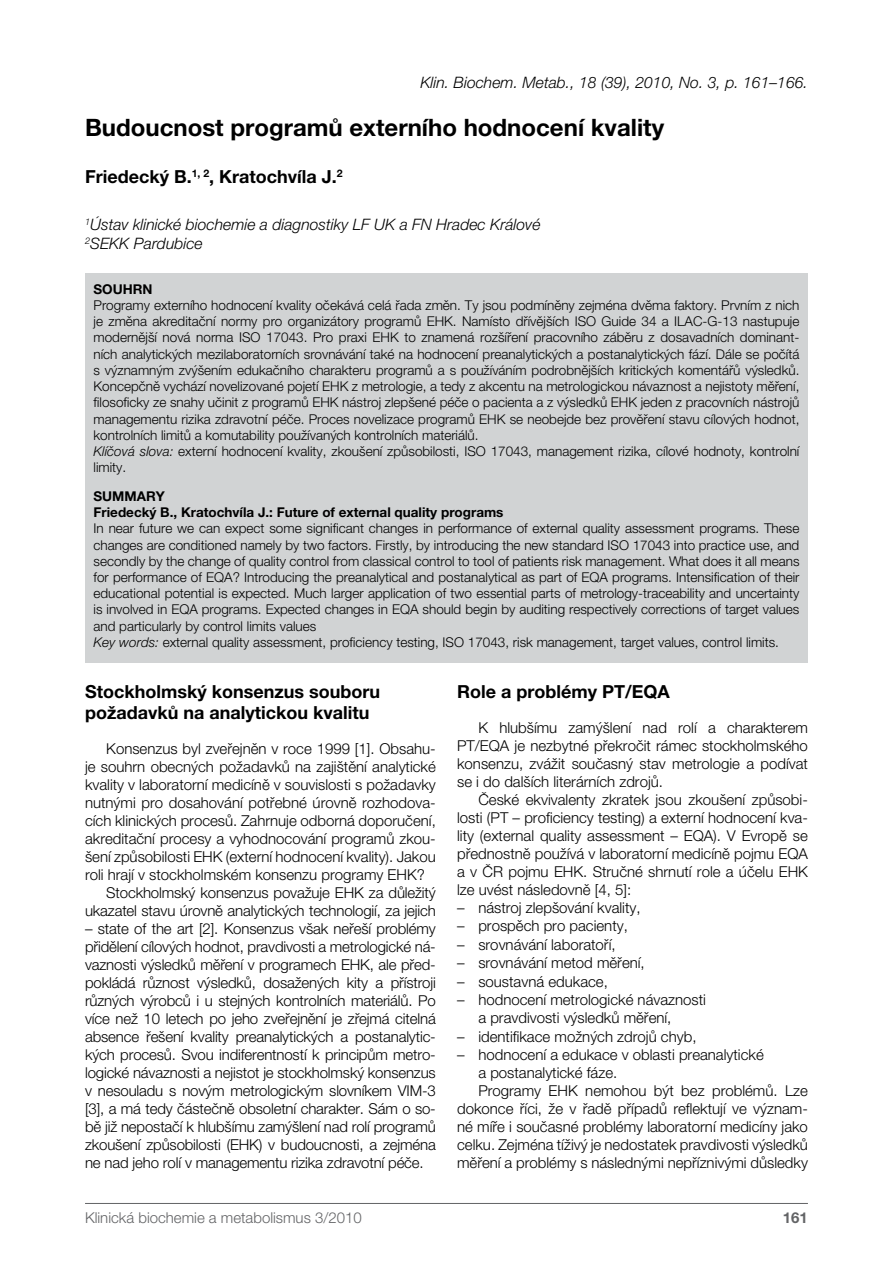
<style>
.page{position:relative;width:893px;height:1263px;background:#fff}
.page>*{position:absolute;margin:0;border:0;box-sizing:border-box;transform-origin:0 0}
.t1{font:700 24px "Helvetica Neue CE";color:#000}
.t2{font:700 18px/21.6px "Helvetica Neue CE";color:#000}
.t3{font:italic 300 15.75px/18.9px "Helvetica Neue CE";color:#000}
.t4{font:300 15px/18px "Helvetica Neue CE";color:#000;text-align:justify}
.t5{font:300 15px "Helvetica Neue CE";color:#636466}
.t6{font:700 15px "Helvetica Neue CE";color:#636466}
.t7{font:300 13.5px/16.2px "Helvetica Neue CE";color:#000}
.t8{font:700 13.5px/16.2px "Helvetica Neue CE";color:#000}
.s1{font-style:italic}
</style>
<div class="page">
<hr style="left:85px;top:1203px;width:723px;height:1px;background:#636466">
<div style="left:85px;top:273px;width:723px;height:389px;background:#d1d3d4"></div>
<p class="t3" style="left:420px;top:73px;width:389px">Klin. Biochem. Metab., 18 (39), 2010, No. 3, p. 161–166.</p>
<h1 class="t1" style="left:85px;top:114px;width:581px">Budoucnost programů externího hodnocení kvality</h1>
<p class="t2" style="left:85px;top:166px;width:259px">Friedecký B.<sup>1,</sup> <sup>2</sup>, Kratochvíla J.<sup>2</sup></p>
<p class="t3" style="left:85px;top:215px;width:457px"><sup>1</sup>Ústav klinické biochemie a diagnostiky LF UK a FN Hradec Králové<br><sup>2</sup>SEKK Pardubice</p>
<p class="t8" style="left:94px;top:281px;width:61px">SOUHRN</p>
<p class="t7" style="left:94px;top:297px;width:707px">Programy externího hodnocení kvality očekává celá řada změn. Ty jsou podmíněny zejména dvěma faktory. Prvním z nich je změna akreditační normy pro organizátory programů EHK. Namísto dřívějších ISO Guide 34 a ILAC-G-13 nastupuje modernější nová norma ISO 17043. Pro praxi EHK to znamená rozšíření pracovního záběru z dosavadních dominant&shy;ních analytických mezilaboratorních srovnávání také na hodnocení preanalytických a postanalytických fází. Dále se počítá s významným zvýšením edukačního charakteru programů a s používáním podrobnějších kritických komentářů výsledků.<br>Koncepčně vychází novelizované pojetí EHK z metrologie, a tedy z akcentu na metrologickou návaznost a nejistoty měření, filosoficky ze snahy učinit z programů EHK nástroj zlepšené péče o pacienta a z výsledků EHK jeden z pracovních nástrojů managementu rizika zdravotní péče. Proces novelizace programů EHK se neobejde bez prověření stavu cílových hodnot, kontrolních limitů a komutability používaných kontrolních materiálů.<br><span class="s1">Klíčová slova:</span> externí hodnocení kvality, zkoušení způsobilosti, ISO 17043, management rizika, cílové hodnoty, kontrolní limity.</p>
<p class="t8" style="left:94px;top:488px;width:411px">SUMMARY<br>Friedecký B., Kratochvíla J.: Future of external quality programs</p>
<p class="t7" style="left:94px;top:521px;width:707px">In near future we can expect some significant changes in performance of external quality assessment programs. These changes are conditioned namely by two factors. Firstly, by introducing the new standard ISO 17043 into practice use, and secondly by the change of quality control from classical control to tool of patients risk management. What does it all means for performance of EQA? Introducing the preanalytical and postanalytical as part of EQA programs. Intensification of their educational potential is expected. Much larger application of two essential parts of metrology-traceability and uncertainty is involved in EQA programs. Expected changes in EQA should begin by auditing respectively corrections of target values and particularly by control limits values<br><span class="s1">Key words:</span> external quality assessment, proficiency testing, ISO 17043, risk management, target values, control limits.</p>
<p class="t2" style="left:85px;top:680px;width:297px">Stockholmský konsenzus souboru požadavků na analytickou kvalitu</p>
<p class="t4" style="left:106px;top:740px;width:331px">Konsenzus byl zveřejněn v roce 1999 [1]. Obsahu-</p>
<p class="t4" style="left:85px;top:758px;width:352px">je souhrn obecných požadavků na zajištění analytické</p>
<p class="t4" style="left:85px;top:776px;width:352px">kvality v laboratorní medicíně v souvislosti s požadavky</p>
<p class="t4" style="left:85px;top:794px;width:352px">nutnými pro dosahování potřebné úrovně rozhodova-</p>
<p class="t4" style="left:85px;top:812px;width:352px">cích klinických procesů. Zahrnuje odborná doporučení,</p>
<p class="t4" style="left:85px;top:830px;width:352px">akreditační procesy a vyhodnocování programů zkou-</p>
<p class="t4" style="left:85px;top:848px;width:352px">šení způsobilosti EHK (externí hodnocení kvality). Jakou</p>
<p class="t4" style="left:85px;top:866px;width:341px">roli hrají v stockholmském konsenzu programy EHK?</p>
<p class="t4" style="left:106px;top:884px;width:331px">Stockholmský konsenzus považuje EHK za důležitý</p>
<p class="t4" style="left:85px;top:902px;width:352px">ukazatel stavu úrovně analytických technologií, za jejich</p>
<p class="t4" style="left:85px;top:920px;width:352px">– state of the art [2]. Konsenzus však neřeší problémy přidělení cílových hodnot, pravdivosti a metrologické ná&shy;vaznosti výsledků měření v programech EHK, ale před&shy;pokládá různost výsledků, dosažených kity a přístroji různých výrobců i u stejných kontrolních materiálů. Po více než 10 letech po jeho zveřejnění je zřejmá citelná absence řešení kvality preanalytických a postanalytic&shy;kých procesů. Svou indiferentností k principům metro&shy;logické návaznosti a nejistot je stockholmský konsenzus v nesouladu s novým metrologickým slovníkem VIM-3 [3], a má tedy částečně obsoletní charakter. Sám o so&shy;bě již nepostačí k hlubšímu zamýšlení nad rolí programů zkoušení způsobilosti (EHK) v budoucnosti, a zejména ne nad jeho rolí v managementu rizika zdravotní péče.</p>
<p class="t2" style="left:457px;top:680px;width:214px">Role a problémy PT/EQA</p>
<p class="t4" style="left:457px;top:718px;width:352px;text-indent:21px">K hlubšímu zamýšlení nad rolí a charakterem PT/EQA je nezbytné překročit rámec stockholmského konsenzu, zvážit současný stav metrologie a podívat se i do dalších literárních zdrojů.</p>
<p class="t4" style="left:457px;top:790px;width:352px;text-indent:21px">České ekvivalenty zkratek jsou zkoušení způsobi&shy;losti (PT – proficiency testing) a externí hodnocení kva&shy;lity (external quality assessment – EQA). V Evropě se přednostně používá v laboratorní medicíně pojmu EQA a v ČR pojmu EHK. Stručné shrnutí role a účelu EHK lze uvést následovně [4, 5]:</p>
<p class="t4" style="left:457px;top:899px;width:185px">– nástroj zlepšování kvality,</p>
<p class="t4" style="left:457px;top:917px;width:172px">– prospěch pro pacienty,</p>
<p class="t4" style="left:457px;top:936px;width:160px">– srovnávání laboratoří,</p>
<p class="t4" style="left:457px;top:954px;width:189px">– srovnávání metod měření,</p>
<p class="t4" style="left:457px;top:972px;width:152px">– soustavná edukace,</p>
<p class="t4" style="left:478px;top:991px;width:229px;text-indent:-21px">– hodnocení metrologické návaznosti a pravdivosti výsledků měření,</p>
<p class="t4" style="left:457px;top:1027px;width:241px">– identifikace možných zdrojů chyb,</p>
<p class="t4" style="left:457px;top:1046px;width:308px">– hodnocení a edukace v oblasti preanalytické</p>
<p class="t4" style="left:478px;top:1064px;width:140px">a postanalytické fáze.</p>
<p class="t4" style="left:478px;top:1082px;width:331px">Programy EHK nemohou být bez problémů. Lze</p>
<p class="t4" style="left:457px;top:1100px;width:352px">dokonce říci, že v řadě případů reflektují ve význam-</p>
<p class="t4" style="left:457px;top:1118px;width:352px">né míře i současné problémy laboratorní medicíny jako</p>
<p class="t4" style="left:457px;top:1136px;width:352px">celku. Zejména tíživý je nedostatek pravdivosti výsledků</p>
<p class="t4" style="left:457px;top:1154px;width:352px">měření a problémy s následnými nepříznivými důsledky</p>
<p class="t5" style="left:85px;top:1209px;width:278px">Klinická biochemie a metabolismus 3/2010</p>
<p class="t6" style="left:783px;top:1209px;width:27px">161</p>
</div>
